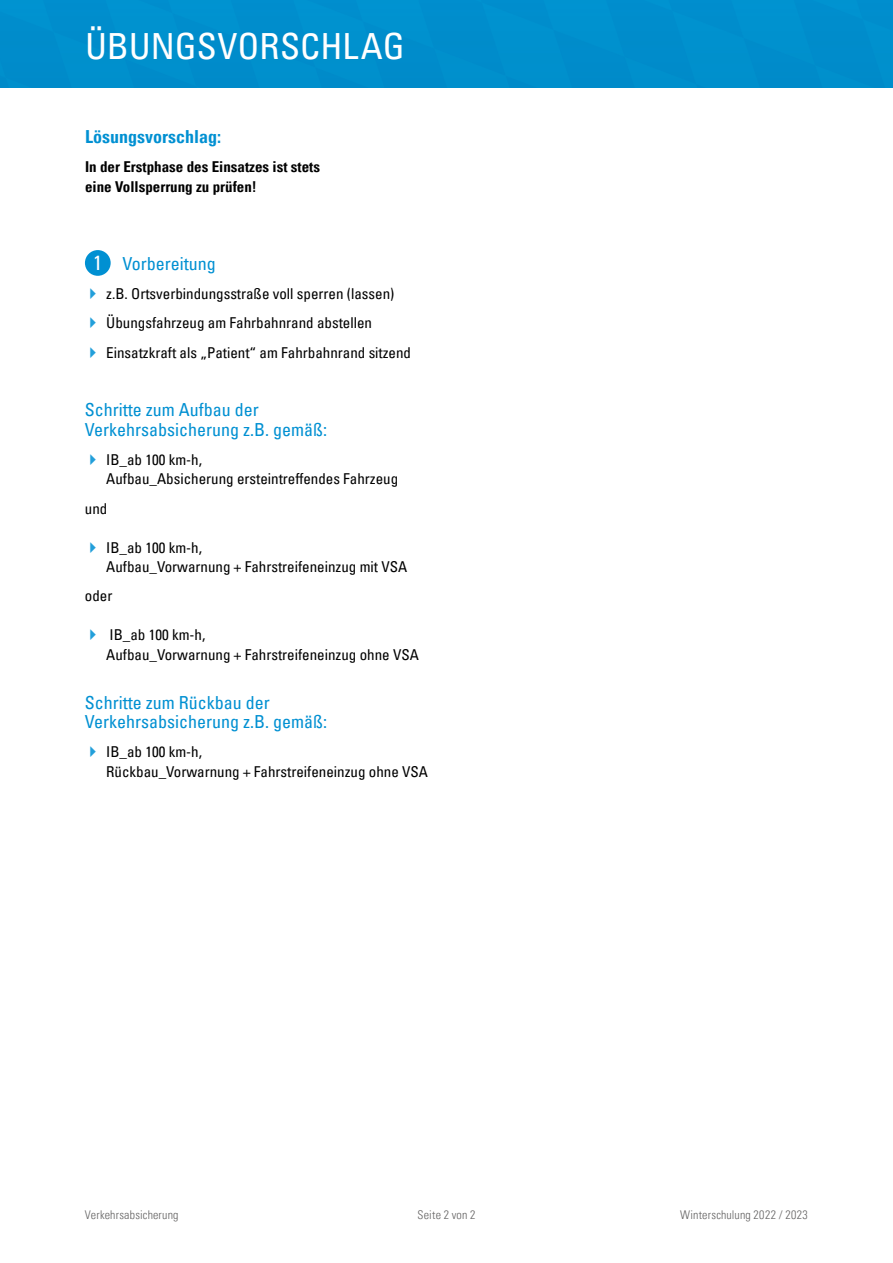
<style>
.page{position:relative;width:893px;height:1263px;background:#fff}
.page>*{position:absolute;margin:0;border:0;box-sizing:border-box;transform-origin:0 0}
.t1{font:condensed 36.15px "Univers LT Pro";color:#fff}
.t2{font:condensed 18px/19.5px "Univers LT Pro";color:#0090d2}
.t3{font:700 condensed 18px "Univers LT Pro";color:#0090d2}
.t4{font:condensed 15px/19.5px "Univers LT Pro";color:#000}
.t5{font:700 condensed 15px/19.5px "Univers LT Pro";color:#000}
.t6{font:300 condensed 12px "Univers LT Pro";letter-spacing:.015em;color:#646363}
.s1{font-size:20.7px;color:#fff}
</style>
<div class="page">
<div style="left:0;top:0;width:893px;height:88px;background:#008ecc"></div>
<div style="left:85px;top:250px;width:26px;height:26px;background:#0090d2;border-radius:50%"></div>
<h1 class="t1" style="left:85px;top:23px;width:321px">ÜBUNGSVORSCHLAG</h1>
<p class="t3" style="left:85px;top:126px;width:137px">Lösungsvorschlag:</p>
<p class="t5" style="left:85px;top:157px;width:236px">In der Erstphase des Einsatzes ist stets eine Vollsperrung zu prüfen!</p>
<p class="t2" style="left:93px;top:253px;width:124px"><span class="s1">1</span> Vorbereitung</p>
<p class="t4" style="left:106px;top:279px;width:306px;line-height:29.2px">z.B. Ortsverbindungsstraße voll sperren (lassen)<br>Übungsfahrzeug am Fahrbahnrand abstellen<br>Einsatzkraft als „Patient“ am Fahrbahnrand sitzend</p>
<p class="t2" style="left:85px;top:399px;width:244px">Schritte zum Aufbau der<br>Verkehrsabsicherung z.B. gemäß:</p>
<p class="t4" style="left:106px;top:449px;width:294px">IB_ab 100 km-h,<br>Aufbau_Absicherung ersteintreffendes Fahrzeug</p>
<p class="t4" style="left:85px;top:498px;width:24px">und</p>
<p class="t4" style="left:106px;top:537px;width:303px">IB_ab 100 km-h,<br>Aufbau_Vorwarnung + Fahrstreifeneinzug mit VSA</p>
<p class="t4" style="left:85px;top:586px;width:29px">oder</p>
<p class="t4" style="left:106px;top:625px;width:314px">IB_ab 100 km-h,<br>Aufbau_Vorwarnung + Fahrstreifeneinzug ohne VSA</p>
<p class="t2" style="left:85px;top:692px;width:244px">Schritte zum Rückbau der<br>Verkehrsabsicherung z.B. gemäß:</p>
<p class="t4" style="left:106px;top:742px;width:323px">IB_ab 100 km-h,<br>Rückbau_Vorwarnung + Fahrstreifeneinzug ohne VSA</p>
<p class="t6" style="left:85px;top:1207px;width:95px">Verkehrsabsicherung</p>
<p class="t6" style="left:418px;top:1207px;width:59px">Seite 2 von 2</p>
<p class="t6" style="left:680px;top:1207px;width:129px">Winterschulung 2022 / 2023</p>
</div>
